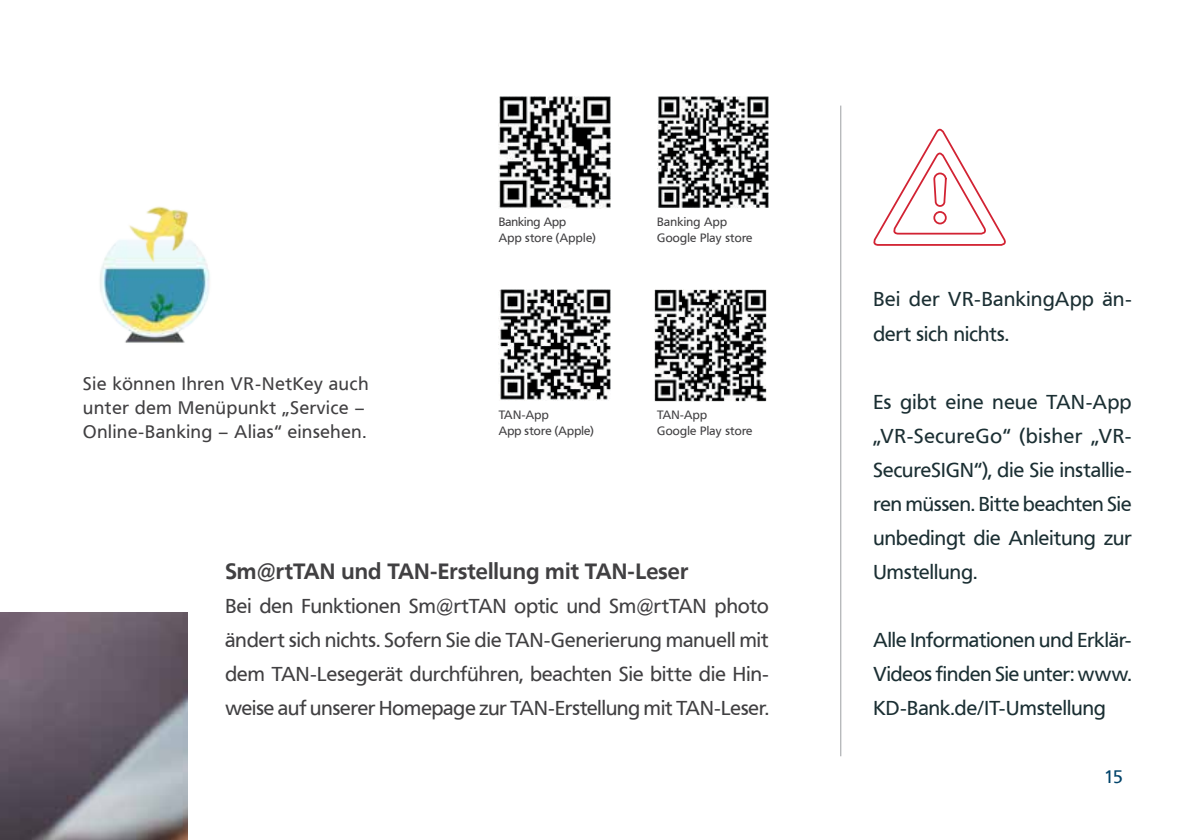
<style>
.page{position:relative;width:1191px;height:840px;background:#fff}
.page>*{position:absolute;margin:0;border:0;box-sizing:border-box;transform-origin:0 0}
.t1{font:700 22px "Frutiger VR";letter-spacing:.005em;color:#414042}
.t2{font:20px/34px "Frutiger VR";letter-spacing:.01em;color:#1b2f33;text-align:justify}
.t3{font:20px/34px "Frutiger VR";color:#414042;text-align:justify}
.t4{font:18px/24px "Frutiger VR";letter-spacing:.04em;color:#414042}
.t5{font:18px "Frutiger VR";color:#00436a}
.t6{font:12px/16px "Frutiger VR";letter-spacing:.02em;color:#414042}
</style>
<div class="page">
<img style="left:0;top:612px;width:187px;height:227px">
<img style="left:498px;top:97px;width:112px;height:111px">
<img style="left:657px;top:97px;width:111px;height:111px">
<img style="left:498px;top:289px;width:112px;height:112px">
<img style="left:654px;top:289px;width:112px;height:112px">
<hr style="left:840px;top:105px;width:1px;height:650px;background:#9d9fa2">
<svg style="left:873px;top:128px;width:133px;height:118px"></svg>
<img style="left:100px;top:206px;width:110px;height:137px">
<p class="t4" style="left:83px;top:372px;width:287px">Sie können Ihren VR-NetKey auch unter dem Menüpunkt „Service –<br>Online-Banking – Alias“ einsehen.</p>
<p class="t6" style="left:499px;top:214px;width:98px">Banking App<br>App store (Apple)</p>
<p class="t6" style="left:657px;top:214px;width:97px">Banking App<br>Google Play store</p>
<p class="t6" style="left:499px;top:407px;width:96px">TAN-App<br>App store (Apple)</p>
<p class="t6" style="left:657px;top:407px;width:97px">TAN-App<br>Google Play store</p>
<p class="t1" style="left:225px;top:557px;width:464px">Sm@rtTAN und TAN-Erstellung mit TAN-Leser</p>
<p class="t3" style="left:225px;top:589px;width:545px">Bei den Funktionen Sm@rtTAN optic und Sm@rtTAN photo ändert sich nichts. Sofern Sie die TAN-Generierung manuell mit dem TAN-Lesegerät durchführen, beachten Sie bitte die Hin&shy;weise auf unserer Homepage zur TAN-Erstellung mit TAN-Leser.</p>
<p class="t2" style="left:873px;top:282px;width:260px">Bei der VR-BankingApp än&shy;dert sich nichts.</p>
<p class="t2" style="left:873px;top:384px;width:260px">Es gibt eine neue TAN-App „VR-SecureGo“ (bisher „VR-SecureSIGN“), die Sie installie&shy;ren müssen. Bitte beachten Sie unbedingt die Anleitung zur Umstellung.</p>
<p class="t2" style="left:873px;top:623px;width:260px">Alle Informationen und Erklär-Videos finden Sie unter: www.<br>KD-Bank.de/IT-Umstellung</p>
<p class="t5" style="left:1104px;top:766px;width:20px">15</p>
</div>
